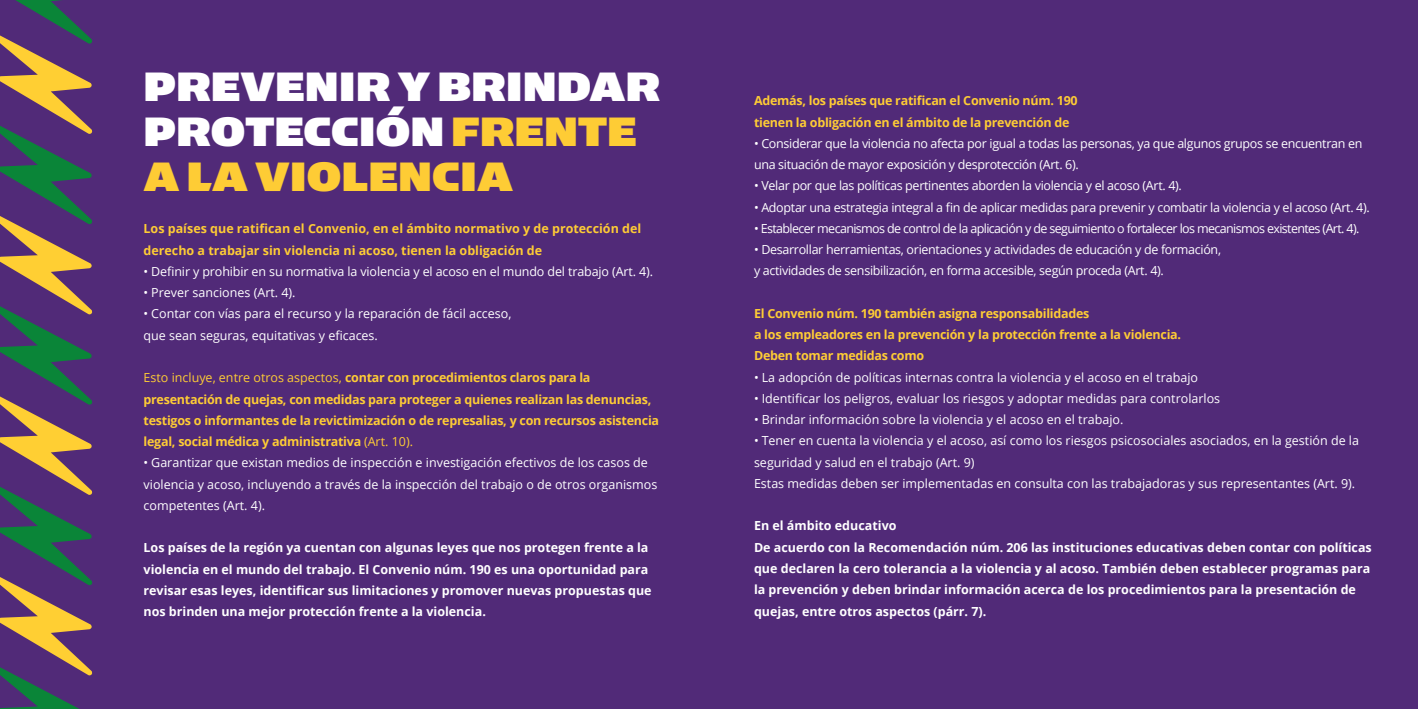
<style>
.page{position:relative;width:1418px;height:709px;background:#fff}
.page>*{position:absolute;margin:0;border:0;box-sizing:border-box;transform-origin:0 0}
.t1{font:46.25px/45px "Simian Display Gorilla";color:#fff}
.t2{font:12.5px/21.2px "Open Sans";color:#fff}
.t3{font:700 12.5px/21.2px "Open Sans";color:#fff}
.t4{font:700 12.5px/21.2px "Open Sans";letter-spacing:-.02em;color:#fecc35}
.t5{font:12.5px/21.2px "Open Sans";letter-spacing:-.025em;color:#fff}
.t6{font:700 12.5px/21.2px "Open Sans";color:#fecc35}
.t7{font:12.5px "Open Sans";letter-spacing:-.05em;color:#fff}
.s1{color:#fecc35}
.s2{font-weight:400}
</style>
<div class="page">
<div style="left:0;top:0;width:1417px;height:709px;background:#512a78"></div>
<svg style="left:0;top:0;width:92px;height:709px"></svg>
<h1 class="t1" style="left:144px;top:63px;width:518px">PREVENIR Y BRINDAR<br>PROTECCIÓN <span class="s1">FRENTE<br>A LA VIOLENCIA</span></h1>
<p class="t6" style="left:144px;top:218px;width:499px">Los países que ratifican el Convenio, en el ámbito normativo y de protección del derecho a trabajar sin violencia ni acoso, tienen la obligación de</p>
<p class="t2" style="left:144px;top:260px;width:511px">• Definir y prohibir en su normativa la violencia y el acoso en el mundo del trabajo (Art. 4).</p>
<p class="t2" style="left:144px;top:282px;width:153px">• Prever sanciones (Art. 4).</p>
<p class="t2" style="left:144px;top:303px;width:369px">• Contar con vías para el recurso y la reparación de fácil acceso, que sean seguras, equitativas y eficaces.</p>
<p class="t4" style="left:144px;top:367px;width:517px"><span class="s2">Esto incluye, entre otros aspectos,</span> contar con procedimientos claros para la presentación de quejas, con medidas para proteger a quienes realizan las denuncias, testigos o informantes de la revictimización o de represalias, y con recursos asistencia legal, social médica y administrativa <span class="s2">(Art. 10).</span></p>
<p class="t2" style="left:144px;top:452px;width:515px">• Garantizar que existan medios de inspección e investigación efectivos de los casos de violencia y acoso, incluyendo a través de la inspección del trabajo o de otros organismos competentes (Art. 4).</p>
<p class="t3" style="left:144px;top:537px;width:509px">Los países de la región ya cuentan con algunas leyes que nos protegen frente a la violencia en el mundo del trabajo. El Convenio núm. 190 es una oportunidad para revisar esas leyes, identificar sus limitaciones y promover nuevas propuestas que nos brinden una mejor protección frente a la violencia.</p>
<p class="t4" style="left:754px;top:90px;width:325px">Además, los países que ratifican el Convenio núm. 190 tienen la obligación en el ámbito de la prevención de</p>
<p class="t5" style="left:754px;top:132px;width:610px">• Considerar que la violencia no afecta por igual a todas las personas, ya que algunos grupos se encuentran en una situación de mayor exposición y desprotección (Art. 6).</p>
<p class="t5" style="left:754px;top:175px;width:429px">• Velar por que las políticas pertinentes aborden la violencia y el acoso (Art. 4).</p>
<p class="t5" style="left:754px;top:196px;width:617px">• Adoptar una estrategia integral a fin de aplicar medidas para prevenir y combatir la violencia y el acoso (Art. 4).</p>
<p class="t7" style="left:754px;top:220px;width:607px">• Establecer mecanismos de control de la aplicación y de seguimiento o fortalecer los mecanismos existentes (Art. 4).</p>
<p class="t5" style="left:754px;top:239px;width:468px">• Desarrollar herramientas, orientaciones y actividades de educación y de formación, y actividades de sensibilización, en forma accesible, según proceda (Art. 4).</p>
<p class="t4" style="left:754px;top:302px;width:428px">El Convenio núm. 190 también asigna responsabilidades<br>a los empleadores en la prevención y la protección frente a la violencia.<br>Deben tomar medidas como</p>
<p class="t2" style="left:754px;top:366px;width:445px">• La adopción de políticas internas contra la violencia y el acoso en el trabajo</p>
<p class="t2" style="left:754px;top:387px;width:467px">• Identificar los peligros, evaluar los riesgos y adoptar medidas para controlarlos</p>
<p class="t2" style="left:754px;top:409px;width:371px">• Brindar información sobre la violencia y el acoso en el trabajo.</p>
<p class="t2" style="left:754px;top:430px;width:606px">• Tener en cuenta la violencia y el acoso, así como los riesgos psicosociales asociados, en la gestión de la seguridad y salud en el trabajo (Art. 9)<br>Estas medidas deben ser implementadas en consulta con las trabajadoras y sus representantes (Art. 9).</p>
<p class="t3" style="left:754px;top:515px;width:619px">En el ámbito educativo<br>De acuerdo con la Recomendación núm. 206 las instituciones educativas deben contar con políticas que declaren la cero tolerancia a la violencia y al acoso. También deben establecer programas para la prevención y deben brindar información acerca de los procedimientos para la presentación de quejas, entre otros aspectos (párr. 7).</p>
</div>
